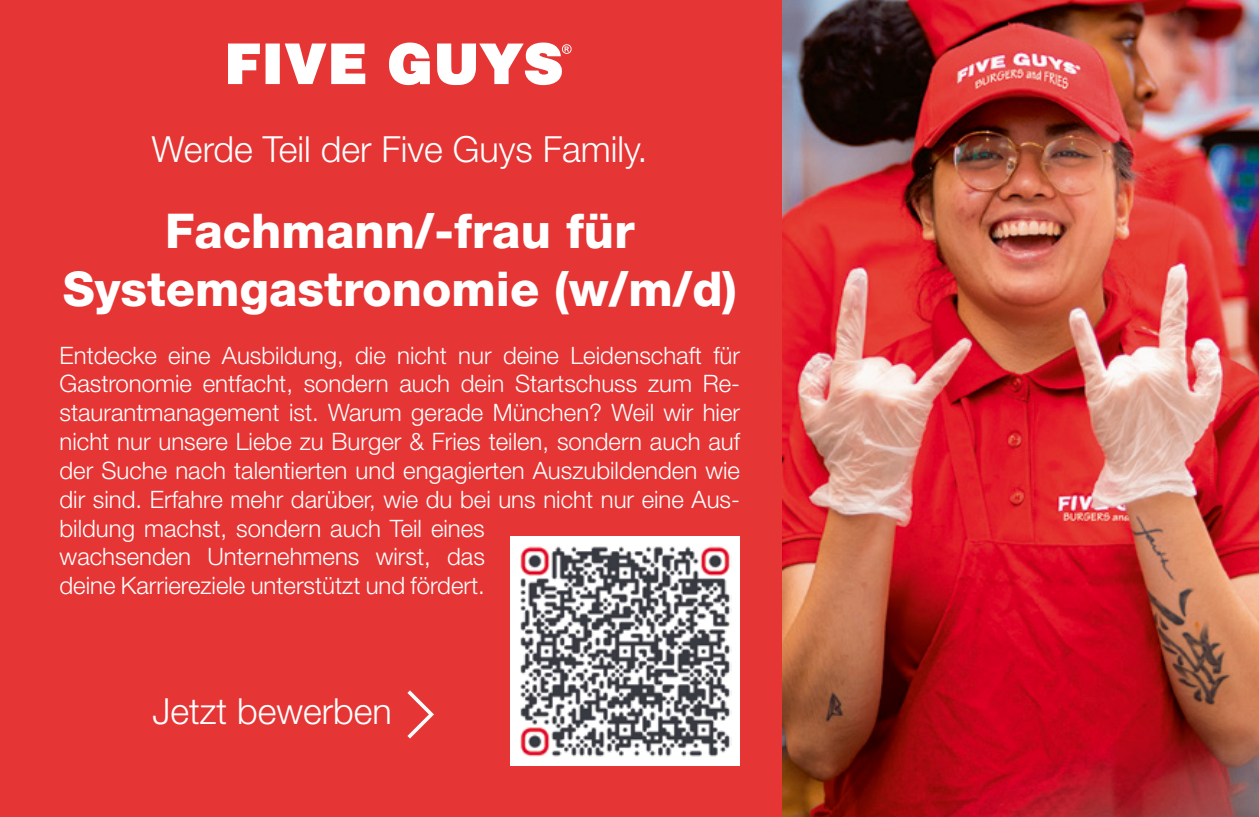
<style>
.page{position:relative;width:1259px;height:817px;background:#fff}
.page>*{position:absolute;margin:0;border:0;box-sizing:border-box;transform-origin:0 0}
.t1{font:800 48px/57.6px "Helvetica Neue LT Std";color:#fff;text-align:center}
.t2{font:300 36px "Helvetica Neue LT Std";color:#fff}
.t3{font:300 24px/28.8px "Helvetica Neue LT Std";color:#fff}
</style>
<div class="page">
<div style="left:0;top:0;width:782px;height:816px;background:#e63535"></div>
<img style="left:782px;top:0;width:477px;height:816px">
<svg style="left:389px;top:42px;width:41px;height:43px"></svg>
<svg style="left:228px;top:43px;width:137px;height:41px"></svg>
<svg style="left:437px;top:42px;width:134px;height:43px"></svg>
<div style="left:510px;top:536px;width:230px;height:229px;background:#fff"></div>
<img style="left:520px;top:546px;width:211px;height:211px">
<svg style="left:407px;top:690px;width:27px;height:48px"></svg>
<h2 class="t2" style="left:152px;top:127px;width:497px">Werde Teil der Five Guys Family.</h2>
<h1 class="t1" style="left:63px;top:202px;width:675px">Fachmann/-frau für<br>Systemgastronomie (w/m/d)</h1>
<p class="t3" style="left:60px;top:340px;width:682px">Entdecke eine Ausbildung, die nicht nur deine Leidenschaft für Gastronomie entfacht, sondern auch dein Startschuss zum Re&shy;staurantmanagement ist. Warum gerade München? Weil wir hier nicht nur unsere Liebe zu Burger &amp; Fries teilen, sondern auch auf der Suche nach talentierten und engagierten Auszubildenden wie dir sind. Erfahre mehr darüber, wie du bei uns nicht nur eine Aus&shy;bildung machst, sondern auch Teil eines<br>wachsenden Unternehmens wirst, das<br>deine Karriereziele unterstützt und fördert.</p>
<h2 class="t2" style="left:152px;top:689px;width:241px">Jetzt bewerben</h2>
</div>
